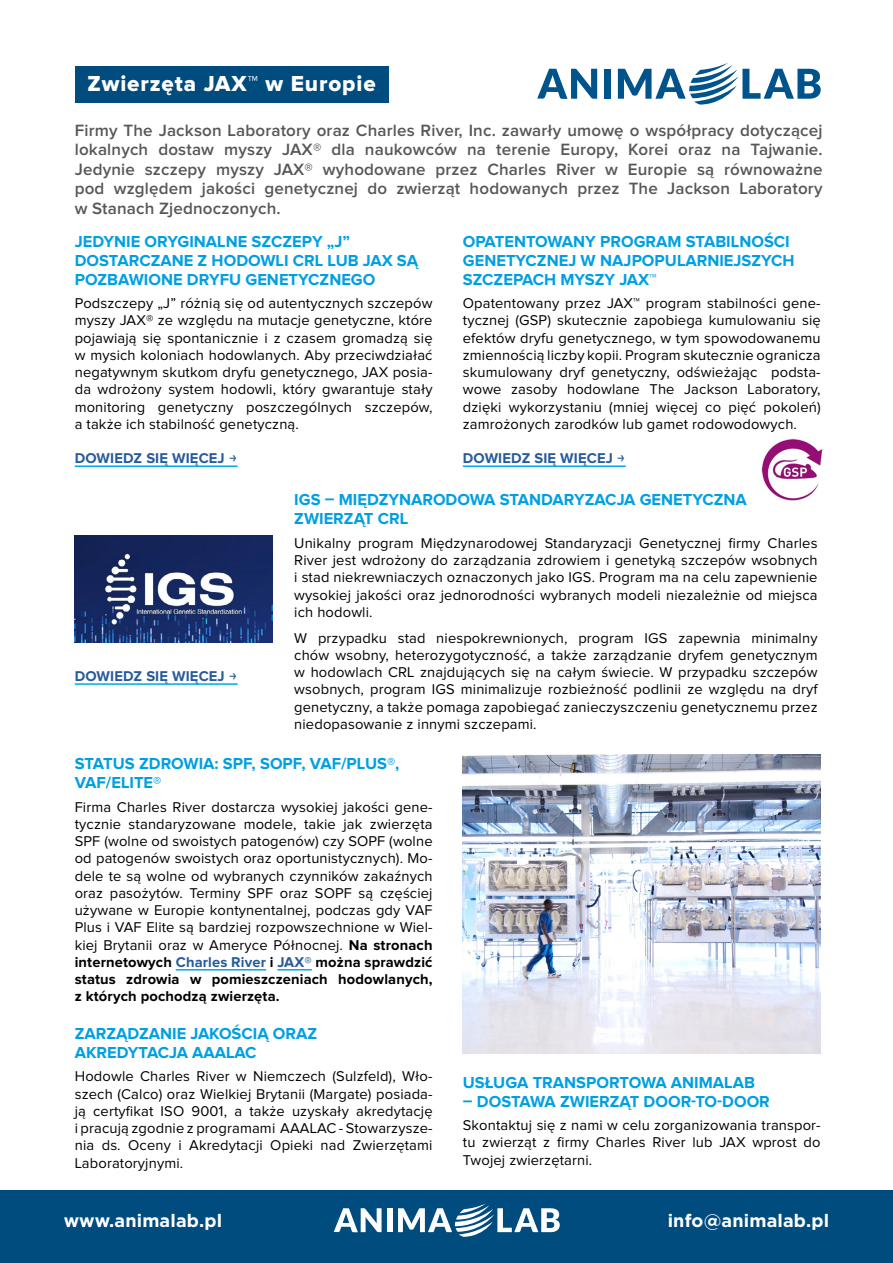
<style>
.page{position:relative;width:893px;height:1263px;background:#fff}
.page>*{position:absolute;margin:0;border:0;box-sizing:border-box;transform-origin:0 0}
.t1{font:22.5px "Proxima Nova Extrabld";letter-spacing:.04em;color:#fff}
.t2{font:700 18px "Gotham";letter-spacing:.01em;color:#fff}
.t3{font:600 16.95px/19.5px "Proxima Nova";letter-spacing:.01em;color:#575756;text-align:justify}
.t4{font:700 16.5px/18.8px "Proxima Nova";color:#009fe3}
.t5{font:14.7px/17.2px "Proxima Nova";letter-spacing:.01em;color:#000;text-align:justify}
.t6{font:700 14.7px "Proxima Nova";letter-spacing:.01em;color:#275b9b}
.s1{font-family:"Montserrat";font-weight:500}
.s2{font-weight:700}
.s3{font-weight:700;color:#275b9b}
</style>
<div class="page">
<svg style="left:537px;top:69px;width:60px;height:30px"></svg>
<div style="left:604px;top:69px;width:7px;height:30px;background:#00538b"></div>
<svg style="left:618px;top:63px;width:203px;height:42px"></svg>
<div style="left:0;top:1191px;width:893px;height:72px;background:#004c7e"></div>
<svg style="left:334px;top:1208px;width:48px;height:24px"></svg>
<div style="left:387px;top:1208px;width:5px;height:24px;background:#fff"></div>
<svg style="left:398px;top:1203px;width:162px;height:34px"></svg>
<div style="left:75px;top:66px;width:314px;height:37px;background:#004c7e"></div>
<hr style="left:75px;top:465px;width:163px;height:2px;background:#00a8e7">
<hr style="left:75px;top:683px;width:163px;height:2px;background:#00a8e7">
<hr style="left:463px;top:465px;width:163px;height:2px;background:#00a8e7">
<hr style="left:176px;top:969px;width:90px;height:1px;background:#00a8e7">
<hr style="left:277px;top:969px;width:35px;height:1px;background:#00a8e7">
<img style="left:761px;top:438px;width:62px;height:62px">
<img style="left:75px;top:536px;width:197px;height:106px">
<img style="left:463px;top:755px;width:358px;height:299px">
<h1 class="t1" style="left:87px;top:73px;width:290px">Zwierzęta JAX™ w Europie</h1>
<p class="t3" style="left:75px;top:121px;width:749px">Firmy The Jackson Laboratory oraz Charles River, Inc. zawarły umowę o współpracy dotyczącej lokalnych dostaw myszy JAX® dla naukowców na terenie Europy, Korei oraz na Tajwanie.<br>Jedynie szczepy myszy JAX® wyhodowane przez Charles River w Europie są równoważne pod względem jakości genetycznej do zwierząt hodowanych przez The Jackson Laboratory w Stanach Zjednoczonych.</p>
<p class="t4" style="left:75px;top:233px;width:345px">JEDYNIE ORYGINALNE SZCZEPY „J”<br>DOSTARCZANE Z HODOWLI CRL LUB JAX SĄ<br>POZBAWIONE DRYFU GENETYCZNEGO</p>
<p class="t5" style="left:75px;top:295px;width:359px">Podszczepy „J” różnią się od autentycznych szczepów myszy JAX® ze względu na mutacje genetyczne, które pojawiają się spontanicznie i z czasem gromadzą się w mysich koloniach hodowlanych. Aby przeciwdziałać negatywnym skutkom dryfu genetycznego, JAX posia&shy;da wdrożony system hodowli, który gwarantuje stały monitoring genetyczny poszczególnych szczepów, a także ich stabilność genetyczną.</p>
<p class="t6" style="left:75px;top:451px;width:164px">DOWIEDZ SIĘ WIĘCEJ <span class="s1">→</span></p>
<p class="t4" style="left:463px;top:233px;width:333px">OPATENTOWANY PROGRAM STABILNOŚCI<br>GENETYCZNEJ W NAJPOPULARNIEJSZYCH<br>SZCZEPACH MYSZY JAX™</p>
<p class="t5" style="left:463px;top:295px;width:359px">Opatentowany przez JAX™ program stabilności gene&shy;tycznej (GSP) skutecznie zapobiega kumulowaniu się efektów dryfu genetycznego, w tym spowodowanemu zmiennością liczby kopii. Program skutecznie ogranicza skumulowany dryf genetyczny, odświeżając podsta&shy;wowe zasoby hodowlane The Jackson Laboratory, dzięki wykorzystaniu (mniej więcej co pięć pokoleń) zamrożonych zarodków lub gamet rodowodowych.</p>
<p class="t6" style="left:463px;top:452px;width:164px">DOWIEDZ SIĘ WIĘCEJ <span class="s1">→</span></p>
<p class="t6" style="left:75px;top:669px;width:164px">DOWIEDZ SIĘ WIĘCEJ <span class="s1">→</span></p>
<p class="t4" style="left:294px;top:491px;width:454px">IGS – MIĘDZYNARODOWA STANDARYZACJA GENETYCZNA<br>ZWIERZĄT CRL</p>
<p class="t5" style="left:294px;top:535px;width:525px">Unikalny program Międzynarodowej Standaryzacji Genetycznej firmy Charles River jest wdrożony do zarządzania zdrowiem i genetyką szczepów wsobnych i stad niekrewniaczych oznaczonych jako IGS. Program ma na celu zapewnienie wysokiej jakości oraz jednorodności wybranych modeli niezależnie od miejsca ich hodowli.</p>
<p class="t5" style="left:294px;top:630px;width:525px">W przypadku stad niespokrewnionych, program IGS zapewnia minimalny chów wsobny, heterozygotyczność, a także zarządzanie dryfem genetycznym w hodowlach CRL znajdujących się na całym świecie. W przypadku szczepów wsobnych, program IGS minimalizuje rozbieżność podlinii ze względu na dryf genetyczny, a także pomaga zapobiegać zanieczyszczeniu genetycznemu przez niedopasowanie z innymi szczepami.</p>
<p class="t4" style="left:75px;top:755px;width:326px">STATUS ZDROWIA: SPF, SOPF, VAF/PLUS®,<br>VAF/ELITE®</p>
<p class="t5" style="left:75px;top:799px;width:359px">Firma Charles River dostarcza wysokiej jakości gene&shy;tycznie standaryzowane modele, takie jak zwierzęta SPF (wolne od swoistych patogenów) czy SOPF (wolne od patogenów swoistych oraz oportunistycznych). Mo&shy;dele te są wolne od wybranych czynników zakaźnych oraz pasożytów. Terminy SPF oraz SOPF są częściej używane w Europie kontynentalnej, podczas gdy VAF Plus i VAF Elite są bardziej rozpowszechnione w Wiel&shy;kiej Brytanii oraz w Ameryce Północnej. <span class="s2">Na stronach internetowych</span> <span class="s3">Charles River</span> <span class="s2">i</span> <span class="s3">JAX®</span> <span class="s2">można sprawdzić status zdrowia w pomieszczeniach hodowlanych, z których pochodzą zwierzęta.</span></p>
<p class="t4" style="left:75px;top:1025px;width:244px">ZARZĄDZANIE JAKOŚCIĄ ORAZ<br>AKREDYTACJA AAALAC</p>
<p class="t5" style="left:75px;top:1068px;width:359px">Hodowle Charles River w Niemczech (Sulzfeld), Wło&shy;szech (Calco) oraz Wielkiej Brytanii (Margate) posiada&shy;ją certyfikat ISO 9001, a także uzyskały akredytację i pracują zgodnie z programami AAALAC - Stowarzysze&shy;nia ds. Oceny i Akredytacji Opieki nad Zwierzętami Laboratoryjnymi.</p>
<p class="t4" style="left:463px;top:1073px;width:294px">USŁUGA TRANSPORTOWA ANIMALAB</p>
<p class="t4" style="left:463px;top:1092px;width:309px">– DOSTAWA ZWIERZĄT DOOR-TO-DOOR</p>
<p class="t5" style="left:463px;top:1117px;width:359px">Skontaktuj się z nami w celu zorganizowania transpor&shy;tu zwierząt z firmy Charles River lub JAX wprost do Twojej zwierzętarni.</p>
<p class="t2" style="left:64px;top:1208px;width:160px">www.animalab.pl</p>
<p class="t2" style="left:668px;top:1208px;width:163px">info@animalab.pl</p>
</div>
